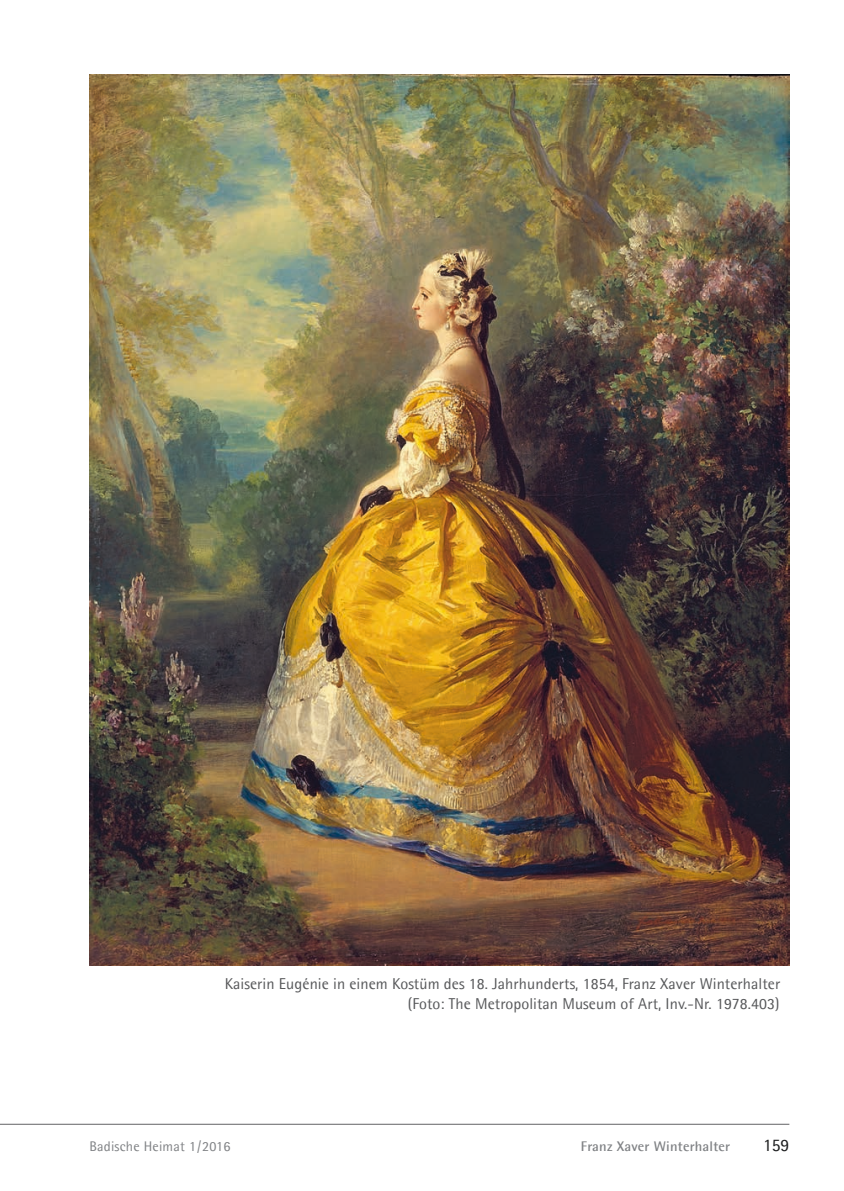
<style>
.page{position:relative;width:844px;height:1191px;background:#fff}
.page>*{position:absolute;margin:0;border:0;box-sizing:border-box;transform-origin:0 0}
.t1{font:17.5px "Agfa Rotis Semisans";color:#1d1e1f}
.t2{font:15.75px/20.1px "Agfa Rotis Semisans";letter-spacing:.005em;color:#57585a;text-align:right}
.t3{font:700 14px "Agfa Rotis Semisans";letter-spacing:.015em;color:#808285}
.t4{font:14px "Agfa Rotis Semisans";letter-spacing:.015em;color:#808285}
</style>
<div class="page">
<hr style="left:0;top:1124px;width:789px;height:1px;background:#636366">
<img style="left:89px;top:74px;width:700px;height:891px">
<p class="t2" style="left:225px;top:973px;width:556px">Kaiserin Eugénie in einem Kostüm des 18. Jahrhunderts, 1854, Franz Xaver Winterhalter (Foto: The Metropolitan Museum of Art, Inv.-Nr. 1978.403)</p>
<p class="t4" style="left:89px;top:1137px;width:142px">Badische Heimat 1 / 2016</p>
<p class="t3" style="left:581px;top:1137px;width:151px">Franz Xaver Winterhalter</p>
<p class="t1" style="left:762px;top:1134px;width:28px">159</p>
</div>
